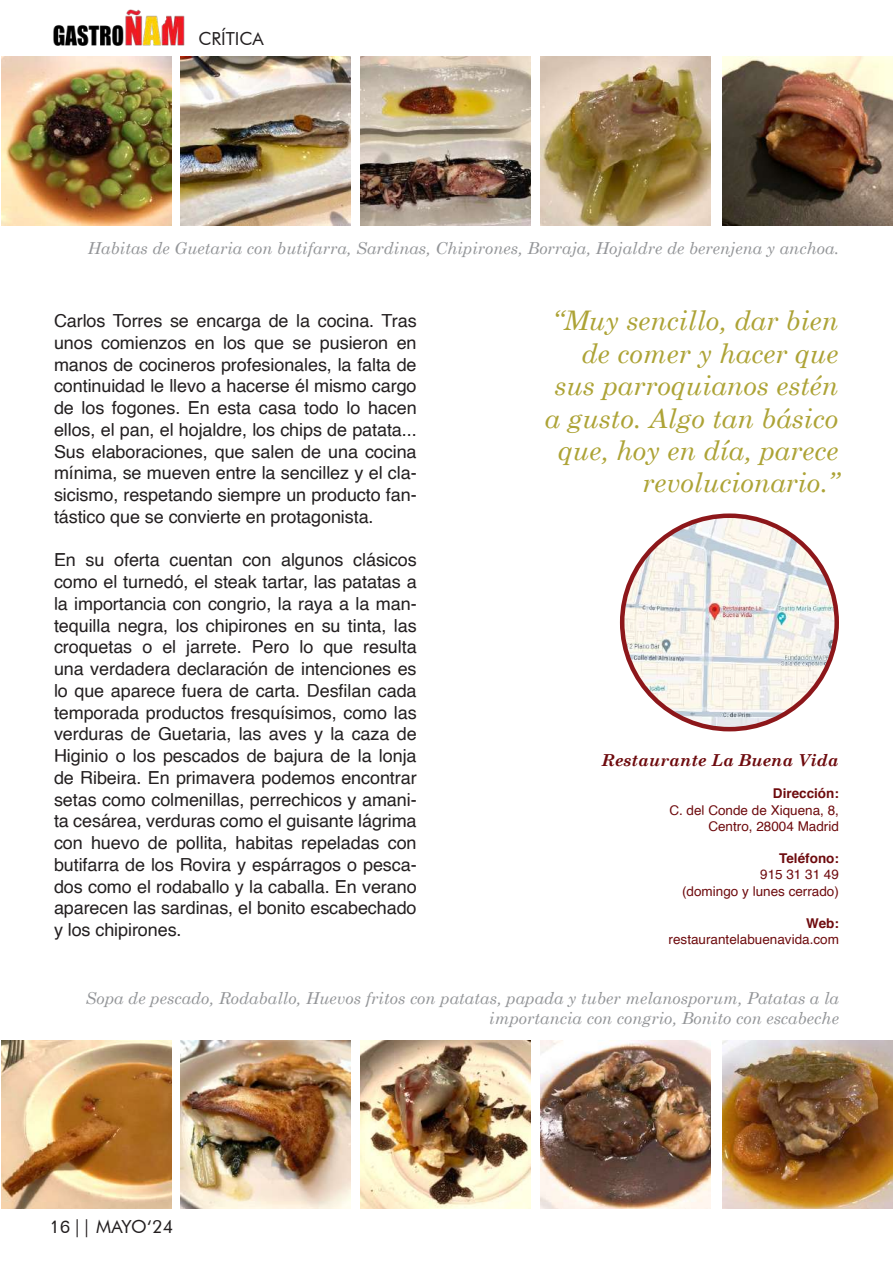
<style>
.page{position:relative;width:893px;height:1263px;background:#fff}
.page>*{position:absolute;margin:0;border:0;box-sizing:border-box;transform-origin:0 0}
.t1{font:italic 27px/32.4px "Century Schoolbook";color:#ada336;text-align:right}
.t2{font:18px/21.8px "Helvetica";letter-spacing:-.005em;color:#231f20;text-align:justify}
.t3{font:18px "Futura BT";color:#231f20}
.t4{font:italic 16.5px/19.8px "Century Schoolbook";color:#939598;text-align:right}
.t5{font:italic 700 16.5px "Century Schoolbook";color:#6e0b0e}
.t6{font:13.5px/16.2px "Helvetica";color:#6e0b0e;text-align:right}
.t7{font:700 13.5px "Helvetica";color:#6e0b0e}
.s1{font-family:"Folio BT"}
</style>
<div class="page">
<img style="left:53px;top:9px;width:132px;height:37px">
<img style="left:1px;top:56px;width:170px;height:169px">
<img style="left:1px;top:1040px;width:170px;height:169px">
<img style="left:360px;top:56px;width:170px;height:169px">
<img style="left:360px;top:1040px;width:170px;height:169px">
<img style="left:181px;top:56px;width:170px;height:169px">
<img style="left:181px;top:1040px;width:170px;height:169px">
<img style="left:541px;top:56px;width:170px;height:169px">
<img style="left:541px;top:1040px;width:170px;height:169px">
<img style="left:722px;top:56px;width:170px;height:169px">
<img style="left:722px;top:1040px;width:170px;height:169px">
<img style="left:622px;top:518px;width:215px;height:211px">
<p class="t3" style="left:198px;top:28px;width:67px">CRÍTICA</p>
<p class="t4" style="left:87px;top:238px;width:753px">Habitas de Guetaria con butifarra, Sardinas, Chipirones, Borraja, Hojaldre de berenjena y anchoa.</p>
<p class="t2" style="left:54px;top:310px;width:364px">Carlos Torres se encarga de la cocina. Tras unos comienzos en los que se pusieron en manos de cocineros profesionales, la falta de continuidad le llevo a hacerse él mismo cargo de los fogones. En esta casa todo lo hacen ellos, el pan, el hojaldre, los chips de patata...<br>Sus elaboraciones, que salen de una cocina mínima, se mueven entre la sencillez y el cla&shy;sicismo, respetando siempre un producto fan&shy;tástico que se convierte en protagonista.</p>
<p class="t2" style="left:54px;top:550px;width:364px">En su oferta cuentan con algunos clásicos como el turnedó, el steak tartar, las patatas a la importancia con congrio, la raya a la man&shy;tequilla negra, los chipirones en su tinta, las croquetas o el jarrete. Pero lo que resulta una verdadera declaración de intenciones es lo que aparece fuera de carta. Desfilan cada temporada productos fresquísimos, como las verduras de Guetaria, las aves y la caza de Higinio o los pescados de bajura de la lonja de Ribeira. En primavera podemos encontrar setas como colmenillas, perrechicos y amani&shy;ta cesárea, verduras como el guisante lágrima con huevo de pollita, habitas repeladas con butifarra de los Rovira y espárragos o pesca&shy;dos como el rodaballo y la caballa. En verano aparecen las sardinas, el bonito escabechado y los chipirones.</p>
<h1 class="t1" style="left:545px;top:303px;width:295px">“Muy sencillo, dar bien de comer y hacer que sus parroquianos estén a gusto. Algo tan básico que, hoy en día, parece revolucionario.”</h1>
<p class="t5" style="left:602px;top:747px;width:238px">Restaurante La Buena Vida</p>
<p class="t7" style="left:773px;top:783px;width:68px">Dirección:</p>
<p class="t6" style="left:669px;top:802px;width:171px">C. del Conde de Xiquena, 8,<br>Centro, 28004 Madrid</p>
<p class="t7" style="left:779px;top:847px;width:61px">Teléfono:</p>
<p class="t6" style="left:682px;top:867px;width:158px">915 31 31 49<br>(domingo y lunes cerrado)</p>
<p class="t7" style="left:806px;top:912px;width:34px">Web:</p>
<p class="t6" style="left:669px;top:932px;width:172px">restaurantelabuenavida.com</p>
<p class="t4" style="left:86px;top:987px;width:755px">Sopa de pescado, Rodaballo, Huevos fritos con patatas, papada y tuber melanosporum, Patatas a la importancia con congrio, Bonito con escabeche</p>
<p class="t3" style="left:50px;top:1215px;width:125px"><span class="s1">16</span> || MAYO‘24</p>
</div>
